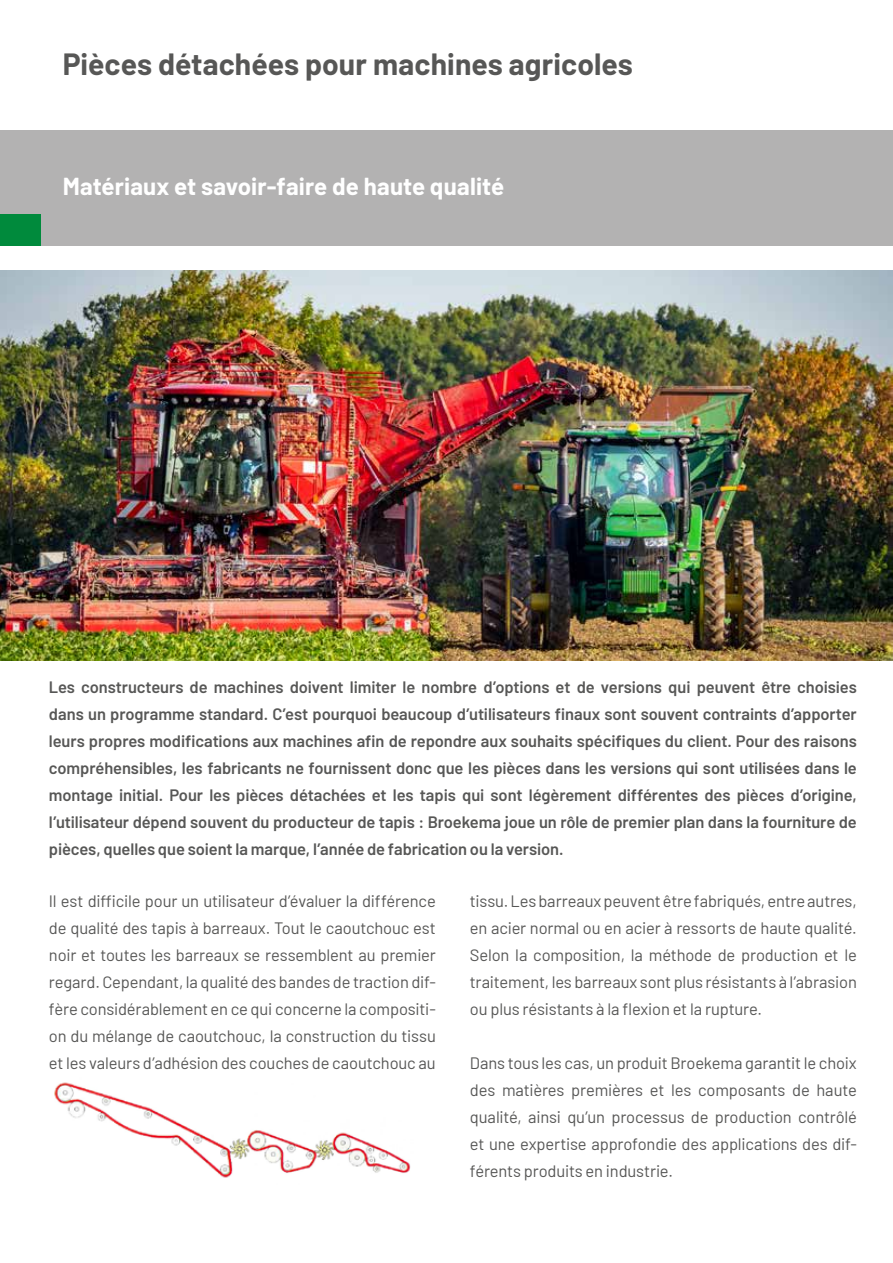
<style>
.page{position:relative;width:893px;height:1263px;background:#fff}
.page>*{position:absolute;margin:0;border:0;box-sizing:border-box;transform-origin:0 0}
.t1{font:700 30px "Barlow";color:#575756}
.t2{font:700 24px "Barlow";letter-spacing:.005em;color:#fff}
.t3{font:16.5px/27px "Barlow";letter-spacing:-.01em;color:#575756;text-align:justify}
.t4{font:600 16.5px/27px "Barlow";letter-spacing:-.005em;color:#575756;text-align:justify}
</style>
<div class="page">
<div style="left:0;top:130px;width:893px;height:116px;background:#b3b2b2"></div>
<div style="left:0;top:214px;width:41px;height:32px;background:#008a3c"></div>
<img style="left:0;top:270px;width:893px;height:391px">
<img style="left:54px;top:1082px;width:357px;height:96px">
<h1 class="t1" style="left:63px;top:42px;width:572px">Pièces détachées pour machines agricoles</h1>
<h2 class="t2" style="left:63px;top:168px;width:443px">Matériaux et savoir-faire de haute qualité</h2>
<p class="t4" style="left:49px;top:672px;width:809px">Les constructeurs de machines doivent limiter le nombre d’options et de versions qui peuvent être choisies dans un programme standard. C’est pourquoi beaucoup d’utilisateurs finaux sont souvent contraints d’apporter leurs propres modifications aux machines afin de repondre aux souhaits spécifiques du client. Pour des raisons compréhensibles, les fabricants ne fournissent donc que les pièces dans les versions qui sont utilisées dans le montage initial. Pour les pièces détachées et les tapis qui sont légèrement différentes des pièces d’origine, l’utilisateur dépend souvent du producteur de tapis : Broekema joue un rôle de premier plan dans la fourniture de pièces, quelles que soient la marque, l’année de fabrication ou la version.</p>
<p class="t3" style="left:49px;top:887px;width:388px">Il est difficile pour un utilisateur d’évaluer la différence de qualité des tapis à barreaux. Tout le caoutchouc est noir et toutes les barreaux se ressemblent au premier regard. Cependant, la qualité des bandes de traction dif&shy;fère considérablement en ce qui concerne la compositi&shy;on du mélange de caoutchouc, la construction du tissu et les valeurs d’adhésion des couches de caoutchouc au</p>
<p class="t3" style="left:470px;top:887px;width:388px">tissu. Les barreaux peuvent être fabriqués, entre autres, en acier normal ou en acier à ressorts de haute qualité.<br>Selon la composition, la méthode de production et le traitement, les barreaux sont plus résistants à l’abrasion ou plus résistants à la flexion et la rupture.</p>
<p class="t3" style="left:470px;top:1049px;width:388px">Dans tous les cas, un produit Broekema garantit le choix des matières premières et les composants de haute qualité, ainsi qu’un processus de production contrôlé et une expertise approfondie des applications des dif&shy;férents produits en industrie.</p>
</div>
